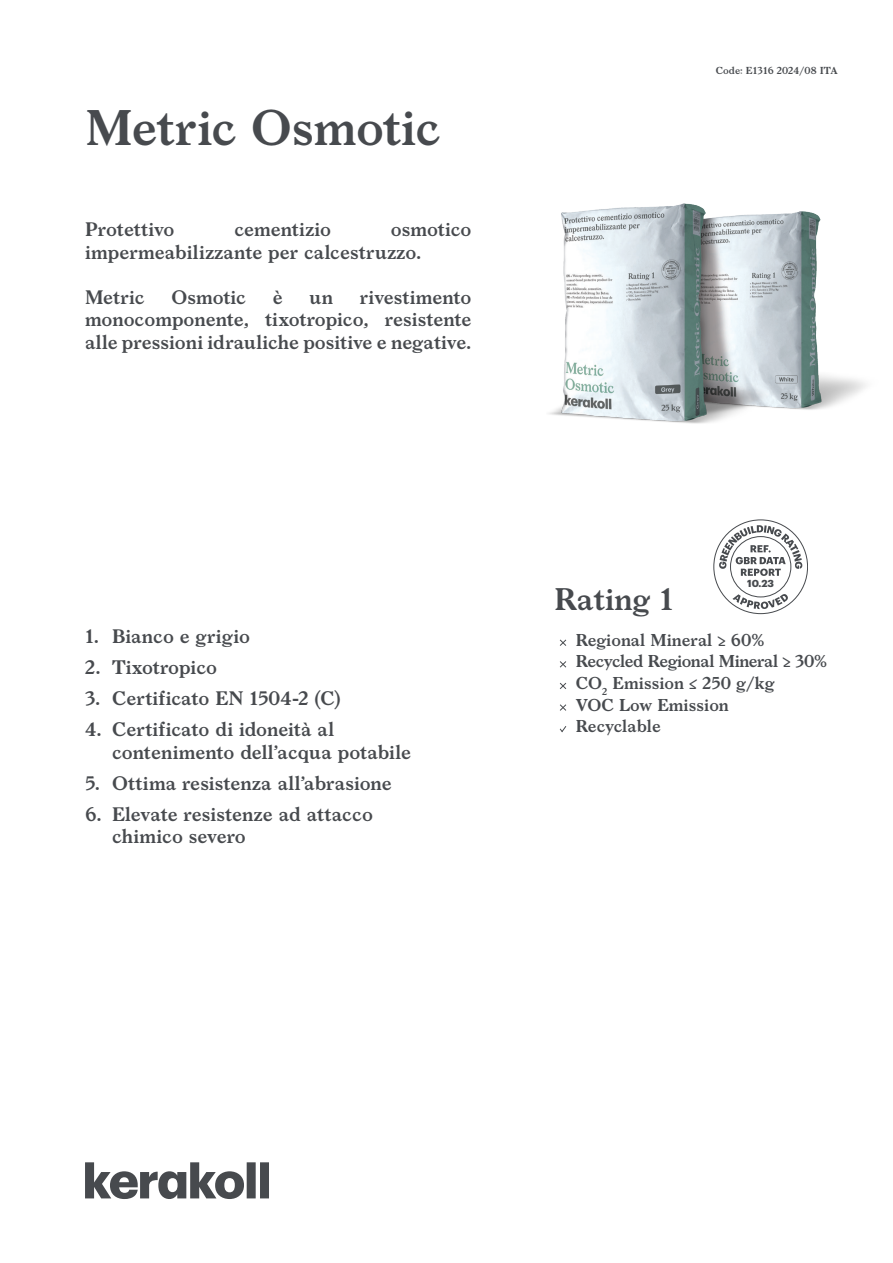
<style>
.page{position:relative;width:893px;height:1263px;background:#fff}
.page>*{position:absolute;margin:0;border:0;box-sizing:border-box;transform-origin:0 0}
.notag_cover_nome_prodotto{font:600 48px "Larish Neue";letter-spacing:-.01em;color:#474a4e}
.cover_eco{font:600 30px "Larish Neue";color:#474a4e}
.cover_descrizione_prodotto{font:600 18.75px/22.5px "Larish Neue";color:#474a4e}
.notag_cover_voci_rating{font:600 16.5px "Larish Neue";color:#474a4e}
.notag_cover_voci_rating-2{font:600 16.5px "Larish Neue";letter-spacing:-.025em;color:#474a4e}
.cover_datareport{font:700 10.05px "Graphik";color:#474a4e}
.t1{font:600 9.75px "Larish Neue";color:#474a4e}
</style>
<div class="page">
<svg style="left:713px;top:519px;width:95px;height:95px"></svg>
<svg style="left:85px;top:1162px;width:184px;height:37px"></svg>
<img style="left:549px;top:203px;width:317px;height:221px">
<svg style="left:559px;top:639px;width:8px;height:7px"></svg>
<svg style="left:559px;top:661px;width:8px;height:7px"></svg>
<svg style="left:559px;top:682px;width:8px;height:7px"></svg>
<svg style="left:560px;top:704px;width:7px;height:7px"></svg>
<svg style="left:559px;top:726px;width:8px;height:7px"></svg>
<p class="notag_cover_nome_prodotto" style="left:85px;top:91px;width:356px">Metric Osmotic</p>
<p class="cover_descrizione_prodotto" style="left:85px;top:217px;width:91px">Protettivo</p>
<p class="cover_descrizione_prodotto" style="left:234px;top:217px;width:98px">cementizio</p>
<p class="cover_descrizione_prodotto" style="left:85px;top:217px;width:388px;text-indent:306px">osmotico impermeabilizzante per calcestruzzo.</p>
<p class="cover_descrizione_prodotto" style="left:85px;top:284px;width:61px">Metric</p>
<p class="cover_descrizione_prodotto" style="left:171px;top:284px;width:76px">Osmotic</p>
<p class="cover_descrizione_prodotto" style="left:273px;top:284px;width:11px">è</p>
<p class="cover_descrizione_prodotto" style="left:310px;top:284px;width:25px">un</p>
<p class="cover_descrizione_prodotto" style="left:85px;top:284px;width:388px;text-align:justify;text-indent:275px">rivestimento monocomponente, tixotropico, resistente alle pressioni idrauliche positive e negative.</p>
<p class="t1" style="left:716px;top:63px;width:123px">Code: E1316 2024/08 ITA</p>
<p class="cover_descrizione_prodotto" style="left:85px;top:624px;width:166px">1. Bianco e grigio</p>
<p class="cover_descrizione_prodotto" style="left:85px;top:655px;width:134px">2. Tixotropico</p>
<p class="cover_descrizione_prodotto" style="left:85px;top:686px;width:258px">3. Certificato EN 1504-2 (C)</p>
<p class="cover_descrizione_prodotto" style="left:112px;top:717px;width:301px;text-indent:-27px">4. Certificato di idoneità al contenimento dell’acqua potabile</p>
<p class="cover_descrizione_prodotto" style="left:85px;top:770px;width:308px">5. Ottima resistenza all’abrasione</p>
<p class="cover_descrizione_prodotto" style="left:112px;top:801px;width:263px;text-indent:-27px">6. Elevate resistenze ad attacco chimico severo</p>
<p class="cover_datareport" style="left:747px;top:575px;width:28px">10.23</p>
<p class="cover_eco" style="left:554px;top:576px;width:121px">Rating 1</p>
<p class="notag_cover_voci_rating" style="left:576px;top:627px;width:190px">Regional Mineral ≥ 60%</p>
<p class="notag_cover_voci_rating-2" style="left:576px;top:649px;width:253px">Recycled Regional Mineral ≥ 30%</p>
<p class="notag_cover_voci_rating" style="left:576px;top:670px;width:200px">CO<sub>2</sub> Emission ≤ 250 g/kg</p>
<p class="notag_cover_voci_rating" style="left:576px;top:692px;width:155px">VOC Low Emission</p>
<p class="notag_cover_voci_rating" style="left:576px;top:713px;width:86px">Recyclable</p>
</div>
